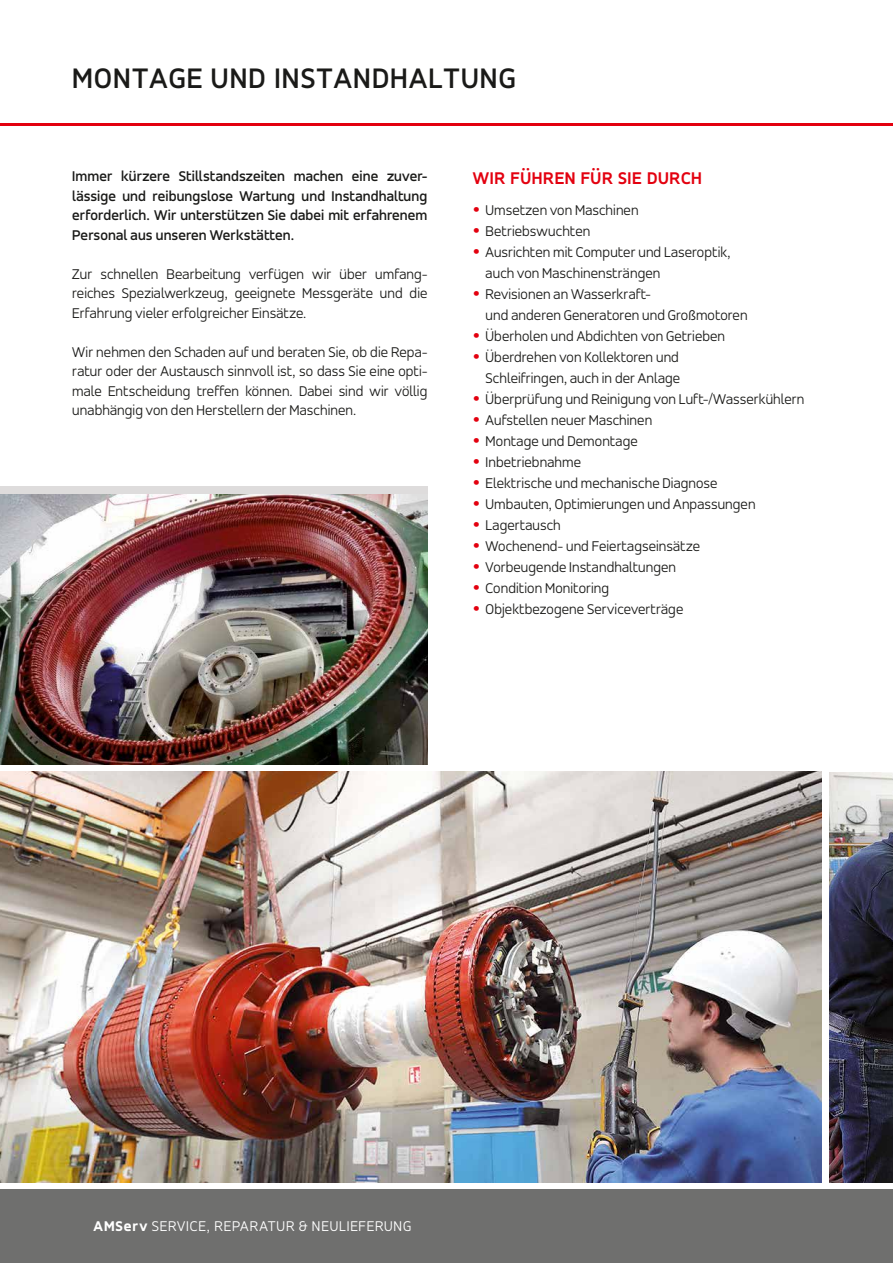
<style>
.page{position:relative;width:893px;height:1263px;background:#fff}
.page>*{position:absolute;margin:0;border:0;box-sizing:border-box;transform-origin:0 0}
.t1{font:500 30px "Accord";letter-spacing:.04em;color:#1a1a18}
.t2{font:700 18px "Accord";letter-spacing:.04em;color:#e3000f}
.t3{font:300 15px/19.5px "Accord";letter-spacing:.01em;color:#1a1a18;text-align:justify}
.t4{font:500 15px/19.5px "Accord";letter-spacing:.01em;color:#1a1a18;text-align:justify}
.t5{font:300 15px "Accord";letter-spacing:.06em;color:#fff}
.s1{font-size:27px;color:#e3000f}
.s2{font-weight:800}
</style>
<div class="page">
<hr style="left:0;top:123px;width:893px;height:3px;background:#e3000f">
<div style="left:0;top:1189px;width:893px;height:74px;background:#6f6f6e"></div>
<img style="left:0;top:494px;width:427px;height:271px">
<img style="left:0;top:772px;width:821px;height:410px">
<img style="left:829px;top:772px;width:64px;height:410px">
<div style="left:0;top:486px;width:427px;height:8px;background:#dedcdc"></div>
<h1 class="t1" style="left:72px;top:61px;width:445px">MONTAGE UND INSTANDHALTUNG</h1>
<p class="t4" style="left:72px;top:167px;width:357px">Immer kürzere Stillstandszeiten machen eine zuver&shy;lässige und reibungslose Wartung und Instandhaltung erforderlich. Wir unterstützen Sie dabei mit erfahrenem Personal aus unseren Werkstätten.</p>
<p class="t3" style="left:72px;top:264px;width:357px">Zur schnellen Bearbeitung verfügen wir über umfang&shy;reiches Spezialwerkzeug, geeignete Messgeräte und die Erfahrung vieler erfolgreicher Einsätze.</p>
<p class="t3" style="left:72px;top:342px;width:357px">Wir nehmen den Schaden auf und beraten Sie, ob die Repa&shy;ratur oder der Austausch sinnvoll ist, so dass Sie eine opti&shy;male Entscheidung treffen können. Dabei sind wir völlig unabhängig von den Herstellern der Maschinen.</p>
<p class="t2" style="left:473px;top:167px;width:231px">WIR FÜHREN FÜR SIE DURCH</p>
<p class="t3" style="left:473px;top:200px;width:167px"><span class="s1">•</span> Umsetzen von Maschinen</p>
<p class="t3" style="left:473px;top:221px;width:119px"><span class="s1">•</span> Betriebswuchten</p>
<p class="t3" style="left:486px;top:241px;width:247px;line-height:21px;text-indent:-13px"><span class="s1">•</span> Ausrichten mit Computer und Laseroptik, auch von Maschinensträngen</p>
<p class="t3" style="left:486px;top:283px;width:263px;line-height:21px;text-indent:-13px"><span class="s1">•</span> Revisionen an Wasserkraft-<br>und anderen Generatoren und Großmotoren</p>
<p class="t3" style="left:473px;top:326px;width:254px"><span class="s1">•</span> Überholen und Abdichten von Getrieben</p>
<p class="t3" style="left:473px;top:346px;width:209px;line-height:21px;text-align:right"><span class="s1">•</span> Überdrehen von Kollektoren und<br>Schleifringen, auch in der Anlage</p>
<p class="t3" style="left:473px;top:389px;width:333px"><span class="s1">•</span> Überprüfung und Reinigung von Luft-/Wasserkühlern</p>
<p class="t3" style="left:473px;top:410px;width:181px"><span class="s1">•</span> Aufstellen neuer Maschinen</p>
<p class="t3" style="left:473px;top:431px;width:166px"><span class="s1">•</span> Montage und Demontage</p>
<p class="t3" style="left:473px;top:452px;width:110px"><span class="s1">•</span> Inbetriebnahme</p>
<p class="t3" style="left:473px;top:473px;width:246px"><span class="s1">•</span> Elektrische und mechanische Diagnose</p>
<p class="t3" style="left:473px;top:494px;width:284px"><span class="s1">•</span> Umbauten, Optimierungen und Anpassungen</p>
<p class="t3" style="left:473px;top:515px;width:89px"><span class="s1">•</span> Lagertausch</p>
<p class="t3" style="left:473px;top:536px;width:229px"><span class="s1">•</span> Wochenend- und Feiertagseinsätze</p>
<p class="t3" style="left:473px;top:557px;width:205px"><span class="s1">•</span> Vorbeugende Instandhaltungen</p>
<p class="t3" style="left:473px;top:578px;width:138px"><span class="s1">•</span> Condition Monitoring</p>
<p class="t3" style="left:473px;top:599px;width:212px"><span class="s1">•</span> Objektbezogene Serviceverträge</p>
<p class="t5" style="left:94px;top:1217px;width:413px"><span class="s2">AMServ</span> | SERVICE FÜR O IE ENDE EL KTRISCHE MASCHINEN</p>
<p class="t5" style="left:152px;top:1217px;width:261px">SERVICE, REPARATUR &amp; NEULIEFERUNG</p>
</div>
